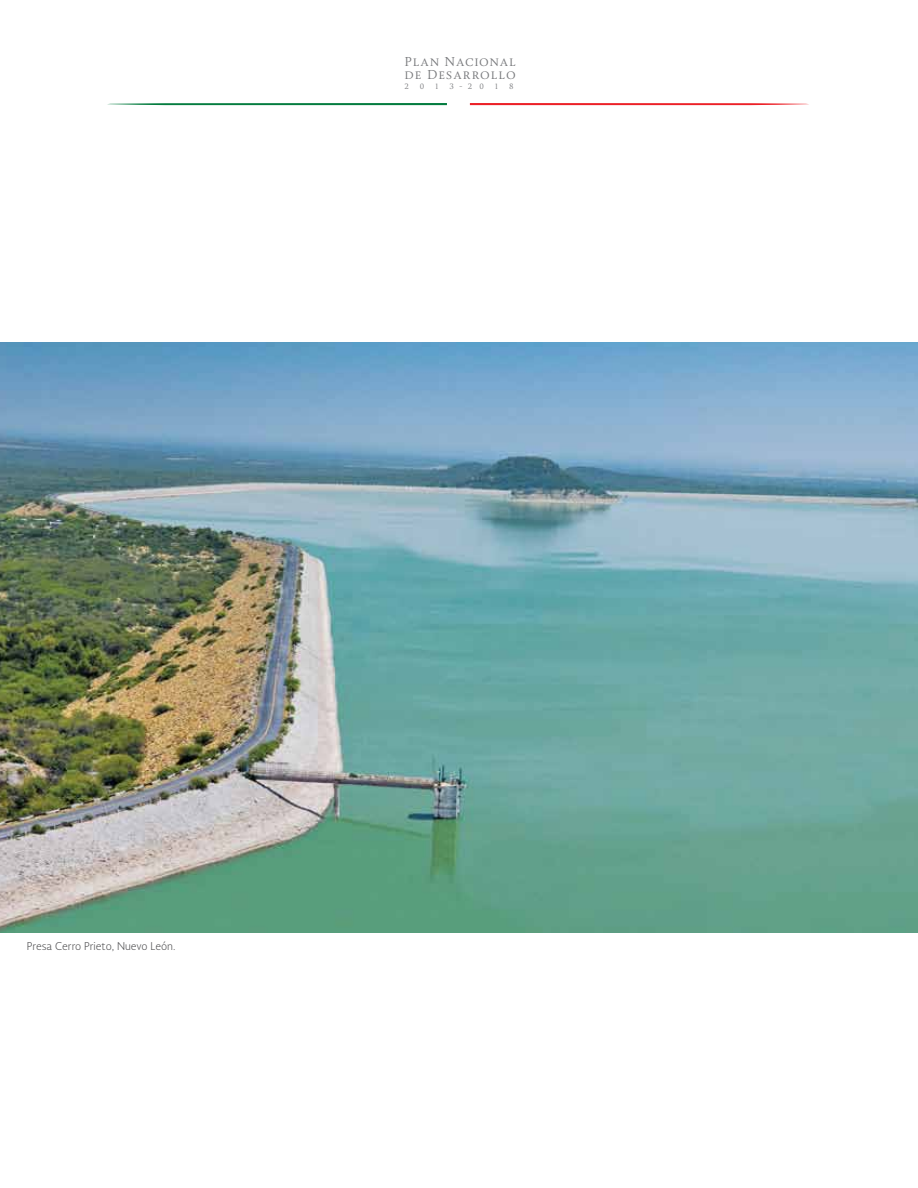
<style>
.page{position:relative;width:918px;height:1188px;background:#fff}
.page>*{position:absolute;margin:0;border:0;box-sizing:border-box;transform-origin:0 0}
.t1{font:12px/12.9px "Soberana Titular";letter-spacing:.07em;color:#77787b}
.t2{font:300 10.5px "Soberana Sans";color:#4d4d4f}
.t3{font:7.2px "Soberana Titular";color:#77787b}
</style>
<div class="page">
<svg style="left:107px;top:103px;width:340px;height:2px"></svg>
<svg style="left:470px;top:103px;width:339px;height:2px"></svg>
<img style="left:0;top:342px;width:918px;height:591px">
<p class="t1" style="left:405px;top:55px;width:113px">Plan Nacional de Desarrollo</p>
<p class="t3" style="left:405px;top:82px;width:6px">2</p>
<p class="t3" style="left:420px;top:82px;width:6px">0</p>
<p class="t3" style="left:435px;top:82px;width:5px">1</p>
<p class="t3" style="left:449px;top:82px;width:36px">3 - 2 0</p>
<p class="t3" style="left:495px;top:82px;width:5px">1</p>
<p class="t3" style="left:509px;top:82px;width:6px">8</p>
<p class="t2" style="left:27px;top:939px;width:150px">Presa Cerro Prieto, Nuevo León.</p>
</div>
